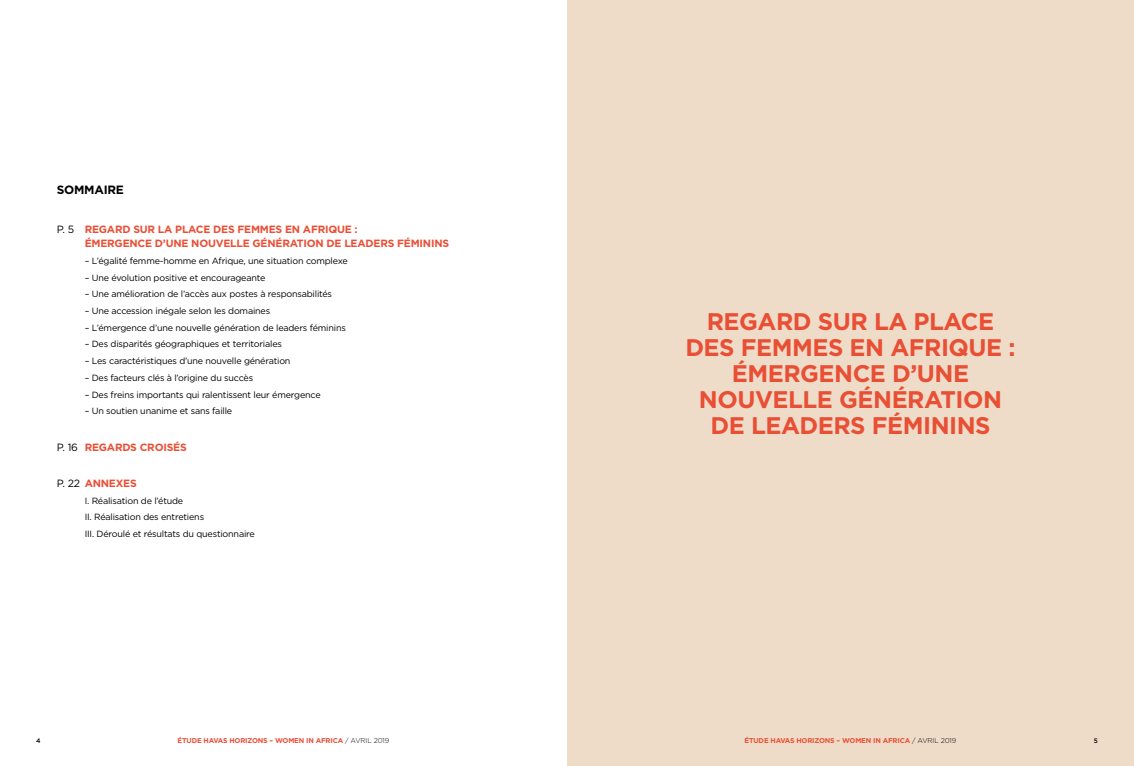
<style>
.page{position:relative;width:1134px;height:766px;background:#fff}
.page>*{position:absolute;margin:0;border:0;box-sizing:border-box;transform-origin:0 0}
.t1{font:700 24px/26px "Gotham";letter-spacing:-.02em;color:#e94f35;text-align:center}
.t2{font:700 12px "Gotham";letter-spacing:-.02em;color:#000}
.t3{font:700 10.5px/14px "Gotham";letter-spacing:-.02em;color:#e94f35}
.t4{font:9px/16.7px "Gotham";letter-spacing:-.02em;color:#000}
.t5{font:700 7px "Gotham";letter-spacing:-.02em;color:#e94f35}
.t6{font:500 6.5px "Gotham";color:#000}
.s1{font-weight:400;color:#000}
.s2{font-weight:300;color:#000}
</style>
<div class="page">
<div style="left:567px;top:0;width:567px;height:765px;background:#efdcc8"></div>
<h2 class="t2" style="left:57px;top:182px;width:69px">SOMMAIRE</h2>
<p class="t3" style="left:85px;top:222px;width:366px;text-indent:-28px"><span class="s1">P. 5</span> REGARD SUR LA PLACE DES FEMMES EN AFRIQUE :<br>ÉMERGENCE D’UNE NOUVELLE GÉNÉRATION DE LEADERS FÉMININS</p>
<p class="t4" style="left:85px;top:252px;width:264px">– L’égalité femme-homme en Afrique, une situation complexe</p>
<p class="t4" style="left:85px;top:269px;width:182px">– Une évolution positive et encourageante</p>
<p class="t4" style="left:85px;top:285px;width:249px">– Une amélioration de l’accès aux postes à responsabilités</p>
<p class="t4" style="left:85px;top:302px;width:187px">– Une accession inégale selon les domaines</p>
<p class="t4" style="left:85px;top:319px;width:263px">– L’émergence d’une nouvelle génération de leaders féminins</p>
<p class="t4" style="left:85px;top:335px;width:199px">– Des disparités géographiques et territoriales</p>
<p class="t4" style="left:85px;top:352px;width:207px">– Les caractéristiques d’une nouvelle génération</p>
<p class="t4" style="left:85px;top:369px;width:170px">– Des facteurs clés à l’origine du succès</p>
<p class="t4" style="left:85px;top:385px;width:237px">– Des freins importants qui ralentissent leur émergence</p>
<p class="t4" style="left:85px;top:402px;width:149px">– Un soutien unanime et sans faille</p>
<p class="t3" style="left:57px;top:439px;width:132px"><span class="s1">P. 16</span> REGARDS CROISÉS</p>
<p class="t3" style="left:57px;top:476px;width:82px"><span class="s1">P. 22</span> ANNEXES</p>
<p class="t4" style="left:85px;top:492px;width:172px">I. Réalisation de l’étude<br>II. Réalisation des entretiens<br>III. Déroulé et résultats du questionnaire</p>
<p class="t6" style="left:36px;top:736px;width:6px">4</p>
<p class="t5" style="left:178px;top:735px;width:213px">ÉTUDE HAVAS HORIZONS – WOMEN IN AFRICA <span class="s2">/ AVRIL 2019</span></p>
<h1 class="t1" style="left:685px;top:308px;width:332px">REGARD SUR LA PLACE<br>DES FEMMES EN AFRIQUE :<br>ÉMERGENCE D’UNE<br>NOUVELLE GÉNÉRATION<br>DE LEADERS FÉMININS</h1>
<p class="t5" style="left:744px;top:735px;width:213px">ÉTUDE HAVAS HORIZONS – WOMEN IN AFRICA <span class="s2">/ AVRIL 2019</span></p>
<p class="t6" style="left:1094px;top:736px;width:6px">5</p>
</div>
